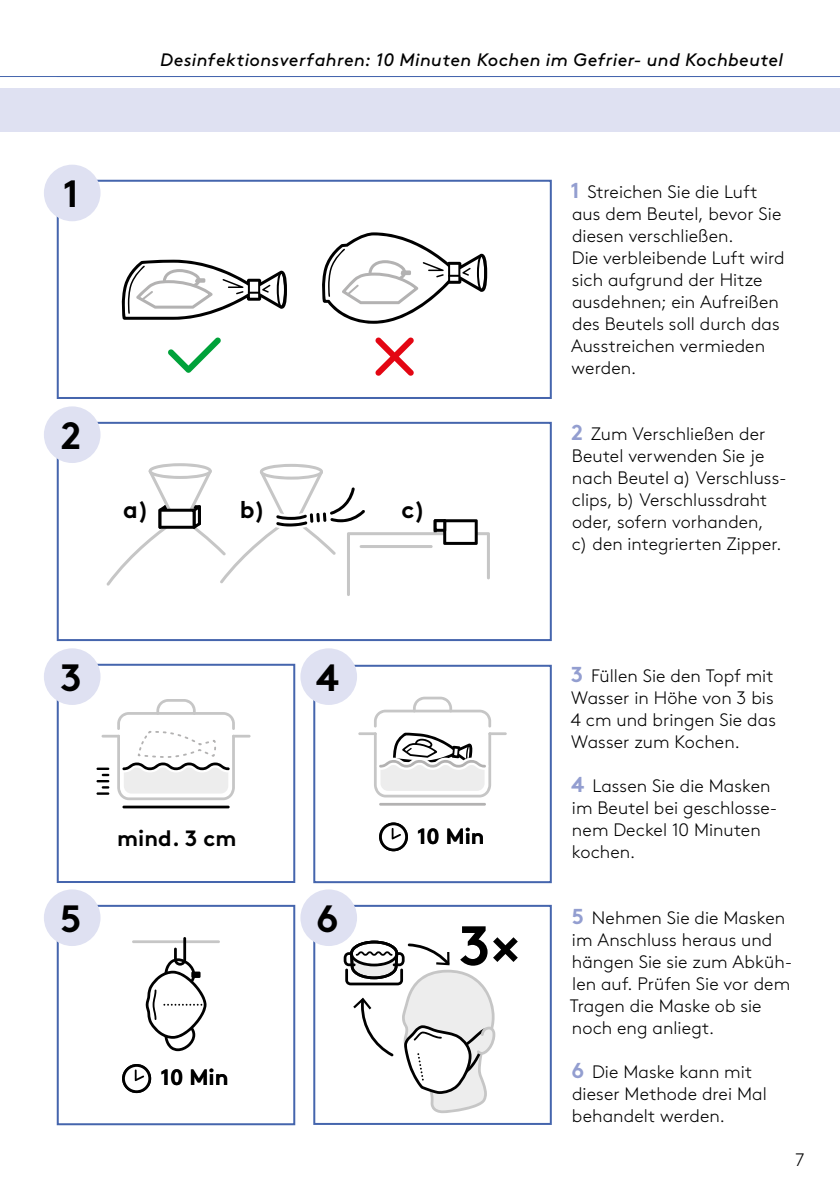
<style>
.page{position:relative;width:840px;height:1191px;background:#fff}
.page>*{position:absolute;margin:0;border:0;box-sizing:border-box;transform-origin:0 0}
.t1{font:700 55.4px "Brown Pro";color:#000}
.t2{font:700 38px "Brown Pro";color:#000}
.t3{font:700 24px "Brown Pro";color:#000}
.t4{font:700 22.2px "Brown Pro";color:#000}
.t5{font:700 22px "Brown Pro";color:#000}
.t6{font:300 18px/22px "Brown Pro";letter-spacing:.005em;color:#000}
.t7{font:italic 18px "Brown Pro";letter-spacing:.02em;color:#000}
.s1{font-weight:700;font-size:21.6px;color:#939ed0}
</style>
<div class="page">
<hr style="left:0;top:76px;width:839px;height:1px;background:#4565ad">
<div style="left:0;top:88px;width:839px;height:43px;background:#dfe1f2"></div>
<svg style="left:106px;top:463px;width:383px;height:133px"></svg>
<div style="left:57px;top:422px;width:494px;height:219px;border:2px solid #4565ad"></div>
<hr style="left:488px;top:732px;width:18px;height:3px;background:#c6c6c6">
<hr style="left:358px;top:732px;width:18px;height:3px;background:#c6c6c6">
<hr style="left:379px;top:803px;width:106px;height:2px;background:#b3b2b2">
<svg style="left:379px;top:822px;width:28px;height:29px"></svg>
<svg style="left:374px;top:696px;width:117px;height:101px"></svg>
<div style="left:313px;top:665px;width:238px;height:218px;border:2px solid #4565ad"></div>
<svg style="left:343px;top:940px;width:152px;height:173px"></svg>
<div style="left:313px;top:905px;width:238px;height:220px;border:2px solid #4565ad"></div>
<hr style="left:122px;top:805px;width:107px;height:3px;background:#000">
<svg style="left:96px;top:699px;width:154px;height:101px"></svg>
<div style="left:57px;top:664px;width:238px;height:219px;border:2px solid #4565ad"></div>
<hr style="left:132px;top:940px;width:88px;height:3px;background:#c6c6c6">
<svg style="left:146px;top:937px;width:60px;height:114px"></svg>
<svg style="left:122px;top:1064px;width:29px;height:29px"></svg>
<div style="left:57px;top:905px;width:238px;height:220px;border:2px solid #4565ad"></div>
<svg style="left:168px;top:337px;width:53px;height:36px"></svg>
<svg style="left:375px;top:337px;width:39px;height:39px"></svg>
<svg style="left:322px;top:232px;width:165px;height:92px"></svg>
<svg style="left:121px;top:260px;width:166px;height:60px"></svg>
<div style="left:57px;top:180px;width:494px;height:219px;border:2px solid #4565ad"></div>
<div style="left:44px;top:406px;width:56px;height:57px;background:#dfe1f2;border-radius:50%"></div>
<div style="left:300px;top:648px;width:57px;height:57px;background:#dfe1f2;border-radius:50%"></div>
<div style="left:44px;top:889px;width:56px;height:57px;background:#dfe1f2;border-radius:50%"></div>
<div style="left:300px;top:889px;width:57px;height:57px;background:#dfe1f2;border-radius:50%"></div>
<div style="left:44px;top:165px;width:56px;height:56px;background:#dfe1f2;border-radius:50%"></div>
<div style="left:44px;top:648px;width:56px;height:57px;background:#dfe1f2;border-radius:50%"></div>
<p class="t7" style="left:160px;top:46px;width:624px">Desinfektionsverfahren: 10 Minuten Kochen im Gefrier- und Kochbeutel</p>
<h2 class="t2" style="left:63px;top:163px;width:18px">1</h2>
<p class="t6" style="left:570px;top:179px;width:215px"><span class="s1">1</span> Streichen Sie die Luft aus dem Beutel, bevor Sie diesen verschließen.<br>Die verbleibende Luft wird sich aufgrund der Hitze ausdehnen; ein Aufreißen des Beutels soll durch das<br>Ausstreichen vermieden werden.</p>
<h2 class="t2" style="left:60px;top:405px;width:22px">2</h2>
<h3 class="t3" style="left:123px;top:490px;width:27px">a)</h3>
<h3 class="t3" style="left:240px;top:490px;width:27px">b)</h3>
<h3 class="t3" style="left:401px;top:490px;width:25px">c)</h3>
<p class="t6" style="left:570px;top:421px;width:217px"><span class="s1">2</span> Zum Verschließen der<br>Beutel verwenden Sie je nach Beutel a) Verschluss&shy;clips, b) Verschlussdraht oder, sofern vorhanden,<br>c) den integrierten Zipper.</p>
<h2 class="t2" style="left:60px;top:647px;width:23px">3</h2>
<p class="t5" style="left:117px;top:821px;width:121px">mind. 3 cm</p>
<h2 class="t2" style="left:315px;top:647px;width:25px">4</h2>
<p class="t5" style="left:417px;top:818px;width:69px">10 Min</p>
<p class="t6" style="left:570px;top:663px;width:206px"><span class="s1">3</span> Füllen Sie den Topf mit<br>Wasser in Höhe von 3 bis<br>4 cm und bringen Sie das<br>Wasser zum Kochen.</p>
<p class="t6" style="left:571px;top:773px;width:207px"><span class="s1">4</span> Lassen Sie die Masken im Beutel bei geschlosse&shy;nem Deckel 10 Minuten kochen.</p>
<h2 class="t2" style="left:60px;top:888px;width:23px">5</h2>
<h2 class="t2" style="left:316px;top:888px;width:24px">6</h2>
<p class="t4" style="left:160px;top:1059px;width:69px">10 Min</p>
<h1 class="t1" style="left:458px;top:901px;width:64px">3×</h1>
<p class="t6" style="left:569px;top:905px;width:224px"><span class="s1">5</span> Nehmen Sie die Masken im Anschluss heraus und hängen Sie sie zum Abküh&shy;len auf. Prüfen Sie vor dem<br>Tragen die Maske ob sie noch eng anliegt.</p>
<p class="t6" style="left:571px;top:1059px;width:197px"><span class="s1">6</span> Die Maske kann mit dieser Methode drei Mal behandelt werden.</p>
<p class="t6" style="left:794px;top:1147px;width:11px">7</p>
</div>
